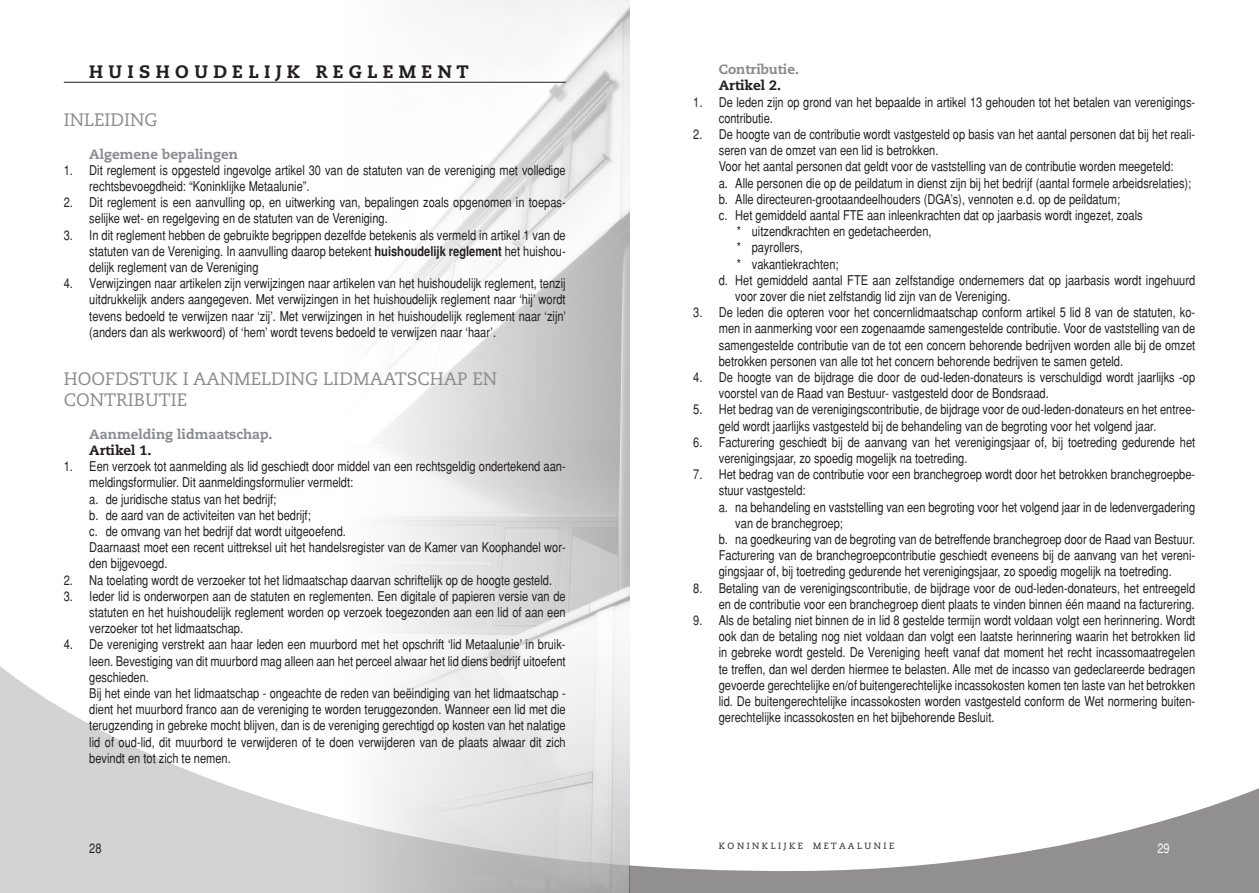
<style>
.page{position:relative;width:1259px;height:893px;background:#fff}
.page>*{position:absolute;margin:0;border:0;box-sizing:border-box;transform-origin:0 0}
.t1{font:18px/21px "Caecilia LT Std";color:#8a8c8f}
.t2{font:800 18px "Caecilia LT Std";color:#231f20}
.t3{font:condensed 13.5px/16.2px "Helvetica";color:#231f20}
.t4{font:800 13.5px "Caecilia LT Std";color:#8a8c8f}
.t5{font:800 13.5px "Caecilia LT Std";color:#231f20}
.t6{font:condensed 13.5px "Helvetica";color:#fff}
.t7{font:9px "Caecilia LT Std";color:#231f20}
.s1{font-weight:700}
</style>
<div class="page">
<svg style="left:629px;top:652px;width:630px;height:241px"></svg>
<svg style="left:0;top:666px;width:341px;height:227px;fill:#d3d3d3"></svg>
<img style="left:341px;top:0;width:288px;height:893px">
<hr style="left:64px;top:82px;width:502px;height:1px;background:#231f20">
<h1 class="t2" style="left:89px;top:60px;width:381px">H U I S H O U D E L I J K R E G L E M E N T</h1>
<h1 class="t1" style="left:64px;top:110px;width:95px">INLEIDING</h1>
<p class="t4" style="left:89px;top:146px;width:150px">Algemene bepalingen</p>
<p class="t3" style="left:89px;top:162px;width:478px;text-indent:-26px">1. Dit reglement is opgesteld ingevolge artikel 30 van de statuten van de vereniging met volledige rechtsbevoegdheid: “Koninklijke Metaalunie”.</p>
<p class="t3" style="left:89px;top:194px;width:478px;text-indent:-26px">2. Dit reglement is een aanvulling op, en uitwerking van, bepalingen zoals opgenomen in toepas&shy;selijke wet- en regelgeving en de statuten van de Vereniging.</p>
<p class="t3" style="left:89px;top:227px;width:478px;text-align:justify;text-indent:-26px">3. In dit reglement hebben de gebruikte begrippen dezelfde betekenis als vermeld in artikel 1 van de statuten van de Vereniging. In aanvulling daarop betekent <span class="s1">huishoudelijk reglement</span> het huishou&shy;delijk reglement van de Vereniging</p>
<p class="t3" style="left:89px;top:275px;width:478px;text-align:justify;text-indent:-26px">4. Verwijzingen naar artikelen zijn verwijzingen naar artikelen van het huishoudelijk reglement, tenzij uitdrukkelijk anders aangegeven. Met verwijzingen in het huishoudelijk reglement naar ‘hij’ wordt tevens bedoeld te verwijzen naar ‘zij’. Met verwijzingen in het huishoudelijk reglement naar ‘zijn’ (anders dan als werkwoord) of ‘hem’ wordt tevens bedoeld te verwijzen naar ‘haar’.</p>
<h1 class="t1" style="left:64px;top:369px;width:435px">HOOFDSTUK I AANMELDING LIDMAATSCHAP EN<br>CONTRIBUTIE</h1>
<p class="t4" style="left:89px;top:426px;width:185px">Aanmelding lidmaatschap.</p>
<p class="t5" style="left:89px;top:442px;width:64px">Artikel 1.</p>
<p class="t3" style="left:89px;top:458px;width:478px;text-indent:-26px">1. Een verzoek tot aanmelding als lid geschiedt door middel van een rechtsgeldig ondertekend aan&shy;meldingsformulier. Dit aanmeldingsformulier vermeldt:<br>a. de juridische status van het bedrijf;<br>b. de aard van de activiteiten van het bedrijf;<br>c. de omvang van het bedrijf dat wordt uitgeoefend.<br>Daarnaast moet een recent uittreksel uit het handelsregister van de Kamer van Koophandel wor&shy;den bijgevoegd.</p>
<p class="t3" style="left:64px;top:572px;width:490px">2. Na toelating wordt de verzoeker tot het lidmaatschap daarvan schriftelijk op de hoogte gesteld.</p>
<p class="t3" style="left:89px;top:588px;width:478px;text-align:justify;text-indent:-26px">3. Ieder lid is onderworpen aan de statuten en reglementen. Een digitale of papieren versie van de statuten en het huishoudelijk reglement worden op verzoek toegezonden aan een lid of aan een verzoeker tot het lidmaatschap.</p>
<p class="t3" style="left:89px;top:636px;width:478px;text-indent:-26px">4. De vereniging verstrekt aan haar leden een muurbord met het opschrift ‘lid Metaalunie’ in bruik&shy;leen. Bevestiging van dit muurbord mag alleen aan het perceel alwaar het lid diens bedrijf uitoefent geschieden.<br>Bij het einde van het lidmaatschap - ongeachte de reden van beëindiging van het lidmaatschap - dient het muurbord franco aan de vereniging te worden teruggezonden. Wanneer een lid met die terugzending in gebreke mocht blijven, dan is de vereniging gerechtigd op kosten van het nalatige lid of oud-lid, dit muurbord te verwijderen of te doen verwijderen van de plaats alwaar dit zich bevindt en tot zich te nemen.</p>
<p class="t4" style="left:719px;top:61px;width:82px">Contributie.</p>
<p class="t5" style="left:719px;top:77px;width:64px">Artikel 2.</p>
<p class="t3" style="left:719px;top:94px;width:478px;text-indent:-26px">1. De leden zijn op grond van het bepaalde in artikel 13 gehouden tot het betalen van verenigings&shy;contributie.</p>
<p class="t3" style="left:693px;top:126px;width:503px">2. De hoogte van de contributie wordt vastgesteld op basis van het aantal personen dat bij het reali-</p>
<p class="t3" style="left:719px;top:142px;width:221px">seren van de omzet van een lid is betrokken.</p>
<p class="t3" style="left:719px;top:158px;width:456px">Voor het aantal personen dat geldt voor de vaststelling van de contributie worden meegeteld:</p>
<p class="t3" style="left:719px;top:175px;width:474px">a. Alle personen die op de peildatum in dienst zijn bij het bedrijf (aantal formele arbeidsrelaties);</p>
<p class="t3" style="left:719px;top:191px;width:403px">b. Alle directeuren-grootaandeelhouders (DGA’s), vennoten e.d. op de peildatum;</p>
<p class="t3" style="left:719px;top:207px;width:425px">c. Het gemiddeld aantal FTE aan inleenkrachten dat op jaarbasis wordt ingezet, zoals</p>
<p class="t3" style="left:737px;top:223px;width:196px">* uitzendkrachten en gedetacheerden,</p>
<p class="t3" style="left:737px;top:239px;width:68px">* payrollers,</p>
<p class="t3" style="left:737px;top:256px;width:103px">* vakantiekrachten;</p>
<p class="t3" style="left:719px;top:272px;width:478px">d. Het gemiddeld aantal FTE aan zelfstandige ondernemers dat op jaarbasis wordt ingehuurd</p>
<p class="t3" style="left:735px;top:288px;width:277px">voor zover die niet zelfstandig lid zijn van de Vereniging.</p>
<p class="t3" style="left:719px;top:304px;width:478px;text-align:justify;text-indent:-26px">3. De leden die opteren voor het concernlidmaatschap conform artikel 5 lid 8 van de statuten, ko&shy;men in aanmerking voor een zogenaamde samengestelde contributie. Voor de vaststelling van de samengestelde contributie van de tot een concern behorende bedrijven worden alle bij de omzet betrokken personen van alle tot het concern behorende bedrijven te samen geteld.</p>
<p class="t3" style="left:719px;top:369px;width:478px;text-indent:-26px">4. De hoogte van de bijdrage die door de oud-leden-donateurs is verschuldigd wordt jaarlijks -op voorstel van de Raad van Bestuur- vastgesteld door de Bondsraad.</p>
<p class="t3" style="left:719px;top:401px;width:478px;text-indent:-26px">5. Het bedrag van de verenigingscontributie, de bijdrage voor de oud-leden-donateurs en het entree&shy;geld wordt jaarlijks vastgesteld bij de behandeling van de begroting voor het volgend jaar.</p>
<p class="t3" style="left:719px;top:434px;width:478px;text-indent:-26px">6. Facturering geschiedt bij de aanvang van het verenigingsjaar of, bij toetreding gedurende het verenigingsjaar, zo spoedig mogelijk na toetreding.</p>
<p class="t3" style="left:693px;top:466px;width:503px">7. Het bedrag van de contributie voor een branchegroep wordt door het betrokken branchegroepbe-</p>
<p class="t3" style="left:719px;top:482px;width:88px">stuur vastgesteld:</p>
<p class="t3" style="left:719px;top:499px;width:478px">a. na behandeling en vaststelling van een begroting voor het volgend jaar in de ledenvergadering</p>
<p class="t3" style="left:735px;top:515px;width:109px">van de branchegroep;</p>
<p class="t3" style="left:719px;top:531px;width:478px">b. na goedkeuring van de begroting van de betreffende branchegroep door de Raad van Bestuur.</p>
<p class="t3" style="left:719px;top:547px;width:478px">Facturering van de branchegroepcontributie geschiedt eveneens bij de aanvang van het vereni-</p>
<p class="t3" style="left:719px;top:563px;width:454px">gingsjaar of, bij toetreding gedurende het verenigingsjaar, zo spoedig mogelijk na toetreding.</p>
<p class="t3" style="left:693px;top:580px;width:503px;text-align:right">8. Betaling van de verenigingscontributie, de bijdrage voor de oud-leden-donateurs, het entreegeld en de contributie voor een branchegroep dient plaats te vinden binnen één maand na facturering.</p>
<p class="t3" style="left:719px;top:612px;width:478px;text-align:justify;text-indent:-26px">9. Als de betaling niet binnen de in lid 8 gestelde termijn wordt voldaan volgt een herinnering. Wordt ook dan de betaling nog niet voldaan dan volgt een laatste herinnering waarin het betrokken lid in gebreke wordt gesteld. De Vereniging heeft vanaf dat moment het recht incassomaatregelen te treffen, dan wel derden hiermee te belasten. Alle met de incasso van gedeclareerde bedragen gevoerde gerechtelijke en/of buitengerechtelijke incassokosten komen ten laste van het betrokken lid. De buitengerechtelijke incassokosten worden vastgesteld conform de Wet normering buiten&shy;gerechtelijke incassokosten en het bijbehorende Besluit.</p>
<p class="t7" style="left:719px;top:840px;width:177px">K O N I N K L I J K E M E T A A L U N I E</p>
<p class="t3" style="left:89px;top:839px;width:14px">28</p>
<p class="t6" style="left:1157px;top:840px;width:14px">29</p>
</div>
